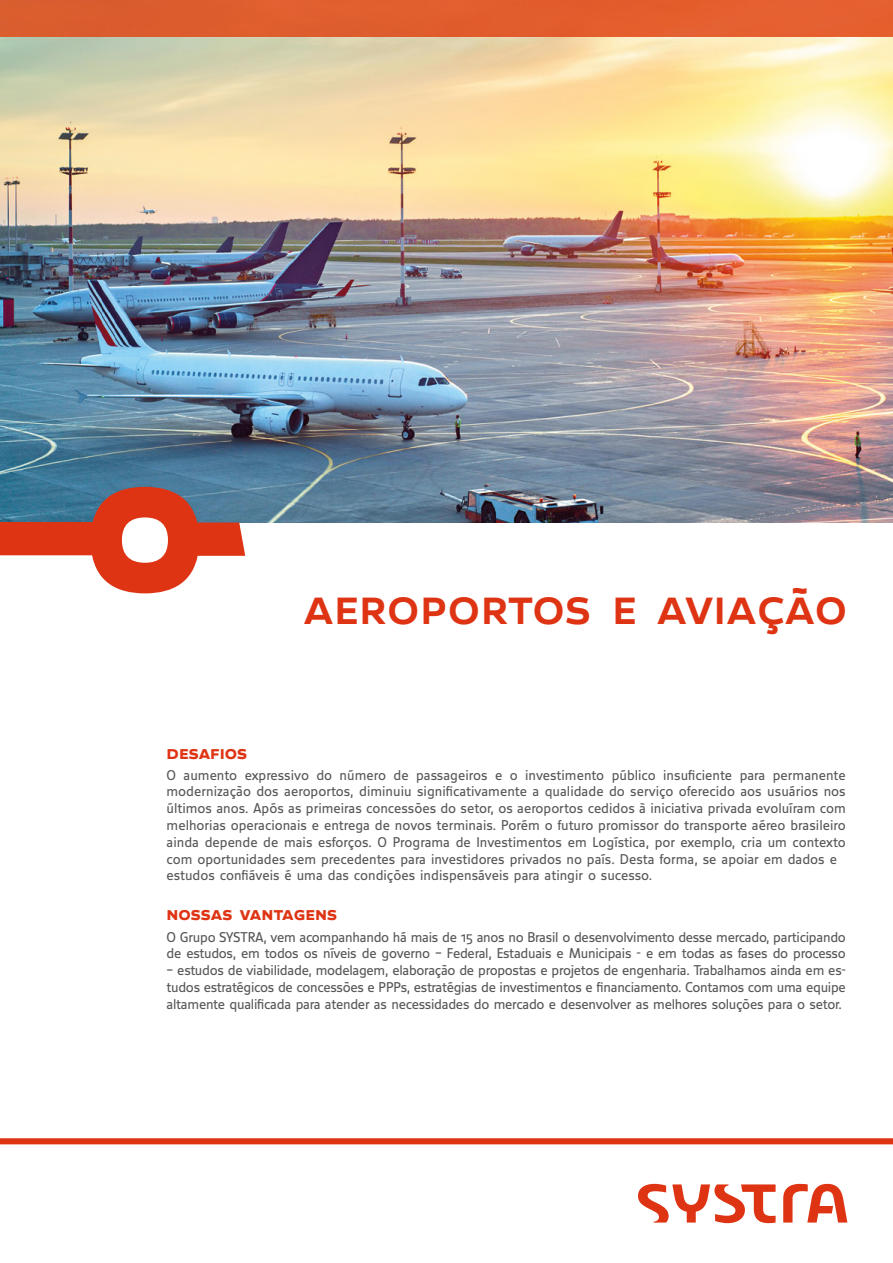
<style>
.page{position:relative;width:893px;height:1263px;background:#fff}
.page>*{position:absolute;margin:0;border:0;box-sizing:border-box;transform-origin:0 0}
.t1{font:48.9px "Speech Medium Caps";color:#de3414}
.t2{font:18.3px "Speech Bold Caps Tf";color:#de3414}
.t3{font:13.8px/16.8px "Speech";letter-spacing:-.005em;color:#575756}
</style>
<div class="page">
<img style="left:0;top:0;width:893px;height:522px">
<svg style="left:0;top:487px;width:245px;height:106px"></svg>
<div style="left:0;top:1138px;width:893px;height:6px;background:#de3414"></div>
<svg style="left:783px;top:1184px;width:64px;height:38px"></svg>
<svg style="left:638px;top:1184px;width:138px;height:39px"></svg>
<h1 class="t1" style="left:304px;top:579px;width:545px">aeroportos e aviação</h1>
<h2 class="t2" style="left:167px;top:741px;width:82px">desafios</h2>
<p class="t3" style="left:167px;top:766px;width:681px">O aumento expressivo do número de passageiros e o investimento público insuficiente para permanente modernização dos aeroportos, diminuiu significativamente a qualidade do serviço oferecido aos usuários nos últimos anos. Após as primeiras concessões do setor, os aeroportos cedidos à iniciativa privada evoluíram com melhorias operacionais e entrega de novos terminais. Porém o futuro promissor do transporte aéreo brasileiro ainda depende de mais esforços. O Programa de Investimentos em Logística, por exemplo, cria um contexto com oportunidades sem precedentes para investidores privados no país. Desta forma, se apoiar em dados e estudos confiáveis é uma das condições indispensáveis para atingir o sucesso.</p>
<h2 class="t2" style="left:167px;top:903px;width:172px">nossas vantagens</h2>
<p class="t3" style="left:167px;top:928px;width:681px">O Grupo SYSTRA, vem acompanhando há mais de 15 anos no Brasil o desenvolvimento desse mercado, participando de estudos, em todos os níveis de governo – Federal, Estaduais e Municipais - e em todas as fases do processo</p>
<p class="t3" style="left:167px;top:962px;width:681px;text-align:justify">– estudos de viabilidade, modelagem, elaboração de propostas e projetos de engenharia. Trabalhamos ainda em es&shy;tudos estratégicos de concessões e PPPs, estratégias de investimentos e financiamento. Contamos com uma equipe altamente qualificada para atender as necessidades do mercado e desenvolver as melhores soluções para o setor.</p>
</div>
